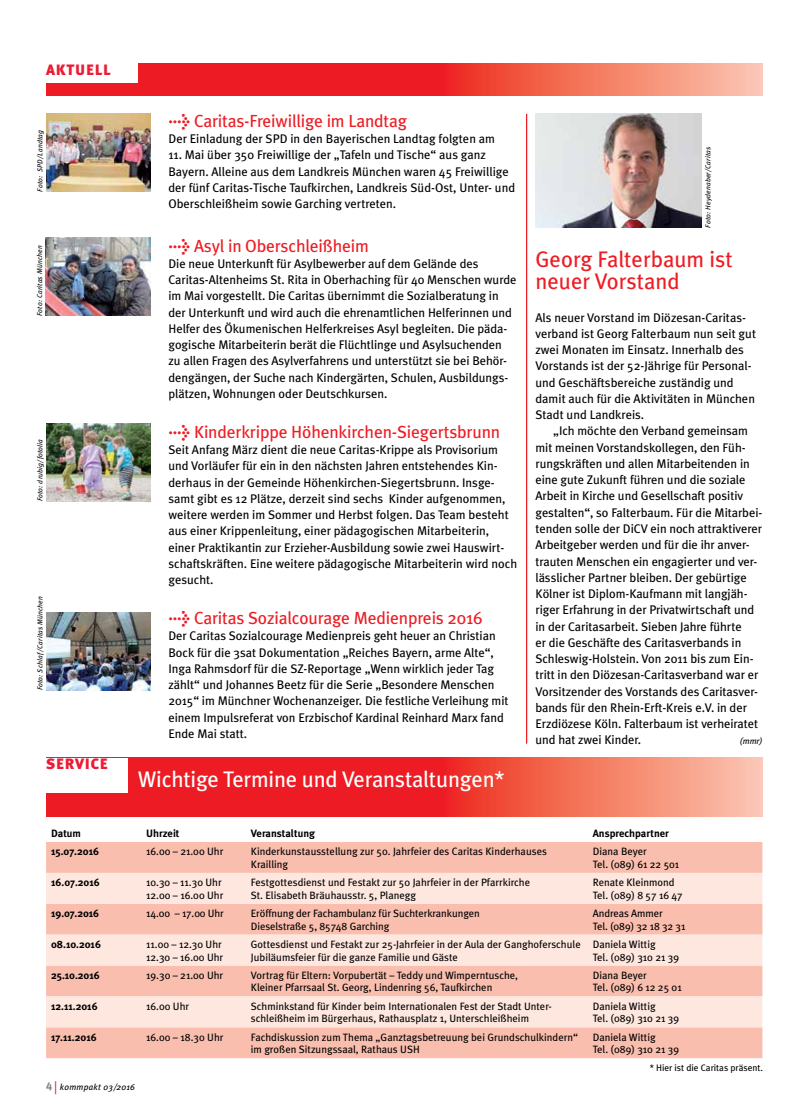
<style>
.page{position:relative;width:805px;height:1117px;background:#fff}
.page>*{position:absolute;margin:0;border:0;box-sizing:border-box;transform-origin:0 0}
.t1{font:22.5px "Meta Plus";letter-spacing:-.01em;color:#fff}
.t2{font:22.5px/22.5px "Meta Plus";color:#ed1d24}
.t3{font:17.5px "Meta Plus";letter-spacing:-.01em;color:#ed1d24}
.t4{font:900 15px "Meta Plus";letter-spacing:.05em;color:#ed1b35}
.t5{font:12.5px/16.2px "Meta Plus";letter-spacing:-.005em;color:#000}
.t6{font:10.62px/12.5px "Meta Plus";color:#000}
.t7{font:700 10.62px "Meta Plus";color:#000}
.t8{font:9.38px "Meta Plus";color:#000}
.t9{font:italic 8.75px "Meta Plus";letter-spacing:.03em;color:#000}
.t10{font:italic 7.12px "Meta Plus";letter-spacing:.02em;color:#000}
.s1{font-weight:700}
.s2{font-family:"Meta Plus Bold Caps";font-style:normal;font-size:11.25px;color:#808285}
.s3{font-style:normal;font-size:16.88px;color:#ed1d24}
</style>
<div class="page">
<svg style="left:46px;top:64px;width:716px;height:32px;background:#f04a43"></svg>
<div style="left:46px;top:64px;width:92px;height:19px;background:#fff"></div>
<hr style="left:526px;top:114px;width:1px;height:629px;background:#ed1d24">
<img style="left:46px;top:423px;width:105px;height:78px">
<img style="left:46px;top:612px;width:105px;height:78px">
<img style="left:46px;top:114px;width:105px;height:77px">
<img style="left:535px;top:114px;width:166px;height:113px">
<svg style="left:46px;top:757px;width:716px;height:59px;background:#f04a44"></svg>
<div style="left:46px;top:757px;width:82px;height:35px;background:#fff"></div>
<div style="left:46px;top:842px;width:716px;height:215px;background:#fabeae"></div>
<svg style="left:46px;top:872px;width:716px;height:155px;background:#fcd6cb"></svg>
<img style="left:46px;top:238px;width:104px;height:77px">
<p class="t4" style="left:46px;top:61px;width:63px">Aktuell</p>
<p class="t10" style="left:36px;top:191px;width:63px;rotate:-90deg">Foto: SPD/Landtag</p>
<p class="t10" style="left:36px;top:316px;width:72px;rotate:-90deg">Foto: Caritas München</p>
<p class="t10" style="left:36px;top:501px;width:64px;rotate:-90deg">Foto: drubig/fotolia</p>
<p class="t10" style="left:36px;top:690px;width:95px;rotate:-90deg">Foto: Schlaf /Caritas München</p>
<p class="t4" style="left:46px;top:755px;width:61px">SERVICE</p>
<h2 class="t3" style="left:168px;top:110px;width:240px"><span class="s1">&gt;</span> Caritas-Freiwillige im Landtag</h2>
<p class="t5" style="left:168px;top:130px;width:328px">Der Einladung der SPD in den Bayerischen Landtag folgten am</p>
<p class="t5" style="left:168px;top:147px;width:348px">11. Mai über 350 Freiwillige der „Tafeln und Tische“ aus ganz Bayern. Alleine aus dem Landkreis München waren 45 Freiwillige der fünf Caritas-Tische Taufkirchen, Landkreis Süd-Ost, Unter- und Oberschleißheim sowie Garching vertreten.</p>
<h2 class="t3" style="left:168px;top:235px;width:202px"><span class="s1">&gt;</span> Asyl in Oberschleißheim</h2>
<p class="t5" style="left:168px;top:255px;width:349px">Die neue Unterkunft für Asylbewerber auf dem Gelände des Caritas-Altenheims St. Rita in Oberhaching für 40 Menschen wurde im Mai vorgestellt. Die Caritas übernimmt die Sozialberatung in der Unterkunft und wird auch die ehrenamtlichen Helferinnen und Helfer des Ökumenischen Helferkreises Asyl begleiten. Die päda&shy;gogische Mitarbeiterin berät die Flüchtlinge und Asylsuchenden zu allen Fragen des Asylverfahrens und unterstützt sie bei Behör&shy;dengängen, der Suche nach Kindergärten, Schulen, Ausbildungs&shy;plätzen, Wohnungen oder Deutschkursen.</p>
<h2 class="t3" style="left:168px;top:421px;width:333px"><span class="s1">&gt;</span> Kinderkrippe Höhenkirchen-Siegertsbrunn</h2>
<p class="t5" style="left:168px;top:441px;width:350px">Seit Anfang März dient die neue Caritas-Krippe als Provisorium und Vorläufer für ein in den nächsten Jahren entstehendes Kin&shy;derhaus in der Gemeinde Höhenkirchen-Siegertsbrunn. Insge&shy;samt gibt es 12 Plätze, derzeit sind sechs Kinder aufgenommen, weitere werden im Sommer und Herbst folgen. Das Team besteht aus einer Krippenleitung, einer pädagogischen Mitarbeiterin, einer Praktikantin zur Erzieher-Ausbildung sowie zwei Hauswirt&shy;schaftskräften. Eine weitere pädagogische Mitarbeiterin wird noch gesucht.</p>
<h2 class="t3" style="left:168px;top:607px;width:315px"><span class="s1">&gt;</span> Caritas Sozialcourage Medienpreis 2016</h2>
<p class="t5" style="left:168px;top:627px;width:341px">Der Caritas Sozialcourage Medienpreis geht heuer an Christian Bock für die 3sat Dokumentation „Reiches Bayern, arme Alte“, Inga Rahmsdorf für die SZ-Reportage „Wenn wirklich jeder Tag zählt“ und Johannes Beetz für die Serie „Besondere Menschen 2015“ im Münchner Wochenanzeiger. Die festliche Verleihung mit einem Impulsreferat von Erzbischof Kardinal Reinhard Marx fand Ende Mai statt.</p>
<h1 class="t1" style="left:138px;top:766px;width:368px">Wichtige Termine und Veranstaltungen*</h1>
<p class="t10" style="left:703px;top:227px;width:82px;rotate:-90deg">Foto: Heydenaber/Caritas</p>
<h1 class="t2" style="left:535px;top:247px;width:199px">Georg Falterbaum ist neuer Vorstand</h1>
<p class="t5" style="left:535px;top:309px;width:222px">Als neuer Vorstand im Diözesan-Caritas&shy;verband ist Georg Falterbaum nun seit gut zwei Monaten im Einsatz. Innerhalb des Vorstands ist der 52-Jährige für Personal&shy;und Geschäftsbereiche zuständig und damit auch für die Aktivitäten in München Stadt und Landkreis.</p>
<p class="t5" style="left:535px;top:422px;width:228px;text-indent:18px">„Ich möchte den Verband gemeinsam mit meinen Vorstandskollegen, den Füh&shy;rungskräften und allen Mitarbeitenden in eine gute Zukunft führen und die soziale Arbeit in Kirche und Gesellschaft positiv gestalten“, so Falterbaum. Für die Mitarbei&shy;tenden solle der DiCV ein noch attraktiverer Arbeitgeber werden und für die ihr anver&shy;trauten Menschen ein engagierter und ver&shy;lässlicher Partner bleiben. Der gebürtige Kölner ist Diplom-Kaufmann mit langjäh&shy;riger Erfahrung in der Privatwirtschaft und in der Caritasarbeit. Sieben Jahre führte<br>er die Geschäfte des Caritasverbands in Schleswig-Holstein. Von 2011 bis zum Ein&shy;tritt in den Diözesan-Caritasverband war er Vorsitzender des Vorstands des Caritasver&shy;bands für den Rhein-Erft-Kreis e.V. in der Erzdiözese Köln. Falterbaum ist verheiratet und hat zwei Kinder.</p>
<p class="t9" style="left:739px;top:736px;width:24px">(mmr)</p>
<p class="t7" style="left:51px;top:827px;width:31px">Datum</p>
<p class="t7" style="left:146px;top:827px;width:35px">Uhrzeit</p>
<p class="t7" style="left:251px;top:827px;width:66px">Veranstaltung</p>
<p class="t7" style="left:592px;top:827px;width:78px">Ansprechpartner</p>
<p class="t7" style="left:51px;top:845px;width:49px">15.07.2016</p>
<p class="t6" style="left:146px;top:845px;width:79px">16.00 – 21.00 Uhr</p>
<p class="t6" style="left:251px;top:845px;width:297px">Kinderkunstausstellung zur 50. Jahrfeier des Caritas Kinderhauses<br>Krailling</p>
<p class="t6" style="left:592px;top:845px;width:88px">Diana Beyer<br>Tel. (089) 61 22 501</p>
<p class="t7" style="left:51px;top:876px;width:50px">16.07.2016</p>
<p class="t6" style="left:146px;top:876px;width:79px">10.30 – 11.30 Uhr<br>12.00 – 16.00 Uhr</p>
<p class="t6" style="left:251px;top:876px;width:281px">Festgottesdienst und Festakt zur 50 Jahrfeier in der Pfarrkirche<br>St. Elisabeth Bräuhausstr. 5, Planegg</p>
<p class="t6" style="left:592px;top:876px;width:91px">Renate Kleinmond<br>Tel. (089) 8 57 16 47</p>
<p class="t7" style="left:51px;top:906px;width:49px">19.07.2016</p>
<p class="t6" style="left:146px;top:906px;width:79px">14.00 – 17.00 Uhr</p>
<p class="t6" style="left:251px;top:906px;width:230px">Eröffnung der Fachambulanz für Suchterkrankungen<br>Dieselstraße 5, 85748 Garching</p>
<p class="t6" style="left:592px;top:906px;width:94px">Andreas Ammer<br>Tel. (089) 32 18 32 31</p>
<p class="t7" style="left:51px;top:937px;width:51px">08.10.2016</p>
<p class="t6" style="left:146px;top:937px;width:79px">11.00 – 12.30 Uhr<br>12.30 – 16.00 Uhr</p>
<p class="t6" style="left:251px;top:937px;width:331px">Gottesdienst und Festakt zur 25-Jahrfeier in der Aula der Ganghoferschule<br>Jubiläumsfeier für die ganze Familie und Gäste</p>
<p class="t6" style="left:592px;top:937px;width:88px">Daniela Wittig<br>Tel. (089) 310 21 39</p>
<p class="t7" style="left:51px;top:968px;width:50px">25.10.2016</p>
<p class="t6" style="left:146px;top:968px;width:79px">19.30 – 21.00 Uhr</p>
<p class="t6" style="left:251px;top:968px;width:269px">Vortrag für Eltern: Vorpubertät – Teddy und Wimperntusche,<br>Kleiner Pfarrsaal St. Georg, Lindenring 56, Taufkirchen</p>
<p class="t6" style="left:592px;top:968px;width:90px">Diana Beyer<br>Tel. (089) 6 12 25 01</p>
<p class="t7" style="left:51px;top:999px;width:48px">12.11.2016</p>
<p class="t6" style="left:146px;top:999px;width:44px">16.00 Uhr</p>
<p class="t6" style="left:251px;top:999px;width:302px">Schminkstand für Kinder beim Internationalen Fest der Stadt Unter&shy;schleißheim im Bürgerhaus, Rathausplatz 1, Unterschleißheim</p>
<p class="t6" style="left:592px;top:999px;width:88px">Daniela Wittig<br>Tel. (089) 310 21 39</p>
<p class="t7" style="left:51px;top:1030px;width:47px">17.11.2016</p>
<p class="t6" style="left:146px;top:1030px;width:79px">16.00 – 18.30 Uhr</p>
<p class="t6" style="left:251px;top:1030px;width:328px">Fachdiskussion zum Thema „Ganztagsbetreuung bei Grundschulkindern“ im großen Sitzungssaal, Rathaus USH</p>
<p class="t6" style="left:592px;top:1030px;width:88px">Daniela Wittig<br>Tel. (089) 310 21 39</p>
<p class="t9" style="left:46px;top:1081px;width:90px"><span class="s2">4</span> <span class="s3">|</span> kommpakt 03/2016</p>
<p class="t8" style="left:649px;top:1062px;width:115px">* Hier ist die Caritas präsent.</p>
</div>
